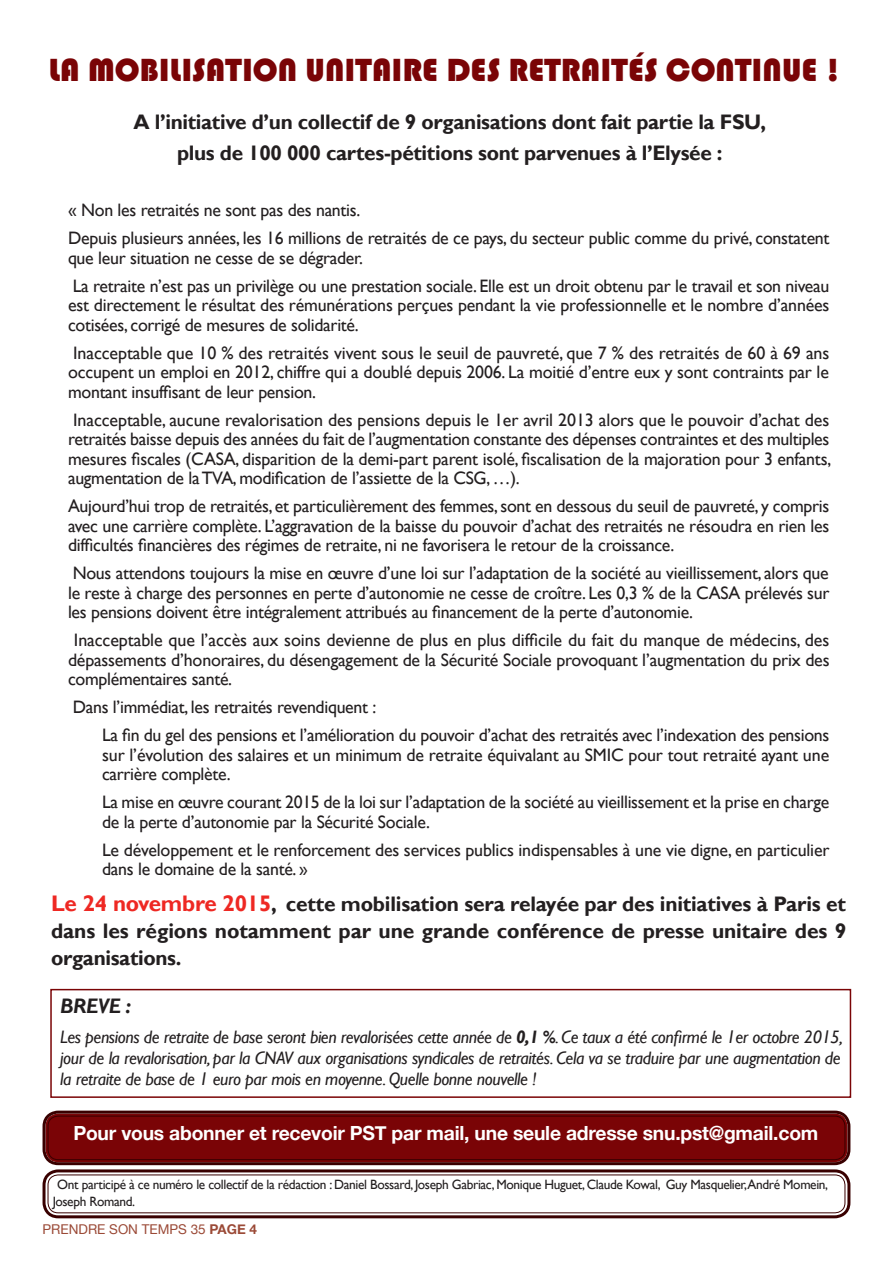
<style>
.page{position:relative;width:893px;height:1263px;background:#fff}
.page>*{position:absolute;margin:0;border:0;box-sizing:border-box;transform-origin:0 0}
.t1{font:33px "Bauhaus 93";color:#7a0406}
.t2{font:700 21px/27px "Gill Sans";letter-spacing:-.015em;color:#231f20;text-align:center}
.t3{font:italic 700 21px "Gill Sans";letter-spacing:-.02em;color:#231f20}
.t4{font:700 19.5px "Helvetica Neue";letter-spacing:-.01em;color:#fff}
.t5{font:18px/19.5px "Gill Sans";letter-spacing:-.015em;color:#231f20}
.t6{font:italic 18px/21px "Gill Sans";letter-spacing:-.02em;color:#231f20}
.t7{font:13.5px/16.5px "Gill Sans";letter-spacing:-.025em;color:#231f20}
.t8{font:13.5px "Helvetica Neue";color:#9b4a37}
.s1{font-size:22.5px;color:#ee2823}
.s2{font-weight:700}
</style>
<div class="page">
<div style="left:43px;top:1169px;width:807px;height:49px;border:3px solid #390000;border-radius:14px"></div>
<div style="left:48px;top:1174px;width:797px;height:39px;border:1px solid #390000;border-radius:10px"></div>
<div style="left:46px;top:1113px;width:801px;height:49px;background:#7a0406;border-radius:13px"></div>
<div style="left:43px;top:1110px;width:807px;height:55px;border:3px solid #390000;border-radius:14px"></div>
<div style="left:48px;top:1115px;width:797px;height:45px;border:1px solid #390000;border-radius:10px"></div>
<div style="left:50px;top:989px;width:801px;height:109px;border:2px solid #7a0406"></div>
<h1 class="t1" style="left:49px;top:51px;width:793px">LA MOBILISATION UNITAIRE DES RETRAITÉS CONTINUE !</h1>
<p class="t2" style="left:133px;top:107px;width:634px;line-height:31px">A l’initiative d’un collectif de 9 organisations dont fait partie la FSU, plus de 100 000 cartes-pétitions sont parvenues à l’Elysée :</p>
<p class="t5" style="left:68px;top:197px;width:763px;line-height:28px">« Non les retraités ne sont pas des nantis.<br>Depuis plusieurs années, les 16 millions de retraités de ce pays, du secteur public comme du privé, constatent</p>
<p class="t5" style="left:68px;top:244px;width:763px;line-height:28px">que leur situation ne cesse de se dégrader.<br>La retraite n’est pas un privilège ou une prestation sociale. Elle est un droit obtenu par le travail et son niveau</p>
<p class="t5" style="left:68px;top:296px;width:763px">est directement le résultat des rémunérations perçues pendant la vie professionnelle et le nombre d’années cotisées, corrigé de mesures de solidarité.</p>
<p class="t5" style="left:68px;top:343px;width:763px;text-align:justify">Inacceptable que 10 % des retraités vivent sous le seuil de pauvreté, que 7 % des retraités de 60 à 69 ans occupent un emploi en 2012, chiffre qui a doublé depuis 2006. La moitié d’entre eux y sont contraints par le montant insuffisant de leur pension.</p>
<p class="t5" style="left:68px;top:410px;width:765px;text-align:justify">Inacceptable, aucune revalorisation des pensions depuis le 1er avril 2013 alors que le pouvoir d’achat des retraités baisse depuis des années du fait de l’augmentation constante des dépenses contraintes et des multiples mesures fiscales (CASA, disparition de la demi-part parent isolé, fiscalisation de la majoration pour 3 enfants, augmentation de la TVA, modification de l’assiette de la CSG, …).</p>
<p class="t5" style="left:68px;top:497px;width:763px;text-align:justify">Aujourd’hui trop de retraités, et particulièrement des femmes, sont en dessous du seuil de pauvreté, y compris avec une carrière complète. L’aggravation de la baisse du pouvoir d’achat des retraités ne résoudra en rien les difficultés financières des régimes de retraite, ni ne favorisera le retour de la croissance.</p>
<p class="t5" style="left:68px;top:564px;width:763px;text-align:justify">Nous attendons toujours la mise en œuvre d’une loi sur l’adaptation de la société au vieillissement, alors que le reste à charge des personnes en perte d’autonomie ne cesse de croître. Les 0,3 % de la CASA prélevés sur les pensions doivent être intégralement attribués au financement de la perte d’autonomie.</p>
<p class="t5" style="left:68px;top:631px;width:763px;text-align:justify;text-indent:6px">Inacceptable que l’accès aux soins devienne de plus en plus difficile du fait du manque de médecins, des dépassements d’honoraires, du désengagement de la Sécurité Sociale provoquant l’augmentation du prix des complémentaires santé.</p>
<p class="t5" style="left:102px;top:694px;width:729px;line-height:28px;text-indent:-29px">Dans l’immédiat, les retraités revendiquent :<br>La fin du gel des pensions et l’amélioration du pouvoir d’achat des retraités avec l’indexation des pensions</p>
<p class="t5" style="left:102px;top:745px;width:729px">sur l’évolution des salaires et un minimum de retraite équivalant au SMIC pour tout retraité ayant une carrière complète.</p>
<p class="t5" style="left:102px;top:793px;width:729px">La mise en œuvre courant 2015 de la loi sur l’adaptation de la société au vieillissement et la prise en charge de la perte d’autonomie par la Sécurité Sociale.</p>
<p class="t5" style="left:102px;top:840px;width:729px">Le développement et le renforcement des services publics indispensables à une vie digne, en particulier dans le domaine de la santé. »</p>
<p class="t2" style="left:51px;top:891px;width:797px;text-align:justify"><span class="s1">Le 24 novembre 2015</span>, cette mobilisation sera relayée par des initiatives à Paris et dans les régions notamment par une grande conférence de presse unitaire des 9 organisations.</p>
<p class="t3" style="left:60px;top:994px;width:72px">BREVE :</p>
<p class="t6" style="left:60px;top:1026px;width:784px">Les pensions de retraite de base seront bien revalorisées cette année de <span class="s2">0,1 %</span>. Ce taux a été confirmé le 1er octobre 2015, jour de la revalorisation, par la CNAV aux organisations syndicales de retraités. Cela va se traduire par une augmentation de la retraite de base de 1 euro par mois en moyenne. Quelle bonne nouvelle !</p>
<p class="t4" style="left:73px;top:1117px;width:746px">Pour vous abonner et recevoir PST par mail, une seule adresse snu.pst@gmail.com</p>
<p class="t7" style="left:53px;top:1176px;width:777px;text-indent:5px">Ont participé à ce numéro le collectif de la rédaction : Daniel Bossard, Joseph Gabriac, Monique Huguet, Claude Kowal, Guy Masquelier,André Momein,<br>Joseph Romand.</p>
<p class="t8" style="left:43px;top:1219px;width:216px">PRENDRE SON TEMPS 35 <span class="s2">Page 4</span></p>
</div>
